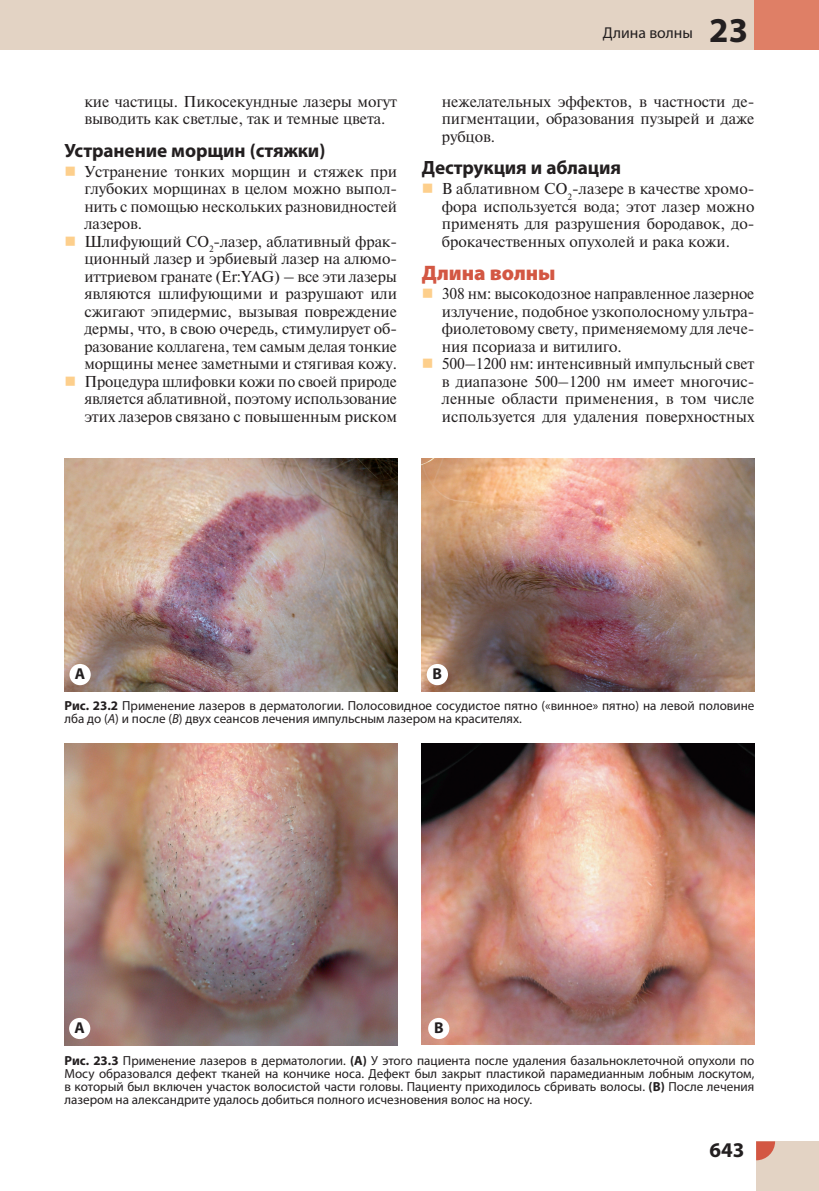
<style>
.page{position:relative;width:819px;height:1191px;background:#fff}
.page>*{position:absolute;margin:0;border:0;box-sizing:border-box;transform-origin:0 0}
.t1{font:700 35px "Myriad Pro";color:#231f20}
.t2{font:900 21px "Myriad Pro";letter-spacing:-.005em;color:#d35743}
.t3{font:700 21px "Myriad Pro";color:#231f20}
.t4{font:700 19.25px "Myriad Pro";letter-spacing:-.005em;color:#231f20}
.t5{font:15.75px/17.5px "Newton C";letter-spacing:-.005em;color:#231f20}
.t6{font:15.75px "Myriad Pro";color:#231f20}
.t7{font:700 15.75px "Myriad";color:#231f20}
.t8{font:13.12px/13.1px "Myriad Pro";color:#231f20}
.s1{font-weight:700}
.s2{font-style:italic}
</style>
<div class="page">
<div style="left:0;top:0;width:819px;height:50px;background:#e3d3c4"></div>
<div style="left:754px;top:0;width:65px;height:50px;background:#df7f66"></div>
<div style="left:756px;top:1141px;width:63px;height:50px;background:#e3d3c4"></div>
<svg style="left:756px;top:1141px;width:19px;height:19px"></svg>
<img style="left:64px;top:458px;width:333px;height:233px">
<div style="left:69px;top:664px;width:22px;height:21px;background:#fff;border-radius:50%"></div>
<img style="left:422px;top:458px;width:332px;height:233px">
<div style="left:426px;top:664px;width:22px;height:21px;background:#fff;border-radius:50%"></div>
<img style="left:64px;top:743px;width:333px;height:302px">
<div style="left:69px;top:1018px;width:21px;height:21px;background:#fff;border-radius:50%"></div>
<img style="left:422px;top:743px;width:332px;height:302px">
<div style="left:428px;top:1018px;width:21px;height:21px;background:#fff;border-radius:50%"></div>
<p class="t5" style="left:84px;top:94px;width:314px">кие частицы. Пикосекундные лазеры могут выводить как светлые, так и темные цвета.</p>
<p class="t4" style="left:64px;top:143px;width:262px">Устранение морщин (стяжки)</p>
<p class="t5" style="left:84px;top:164px;width:314px">Устранение тонких морщин и стяжек при глубоких морщинах в целом можно выпол&shy;нить с помощью нескольких разновидностей лазеров.<br>Шлифующий CO<sub>2</sub>-лазер, аблативный фрак&shy;ционный лазер и эрбиевый лазер на алюмо&shy;иттриевом гранате (Er:YAG) – все эти лазеры являются шлифующими и разрушают или сжигают эпидермис, вызывая повреждение дермы, что, в свою очередь, стимулирует об&shy;разование коллагена, тем самым делая тонкие морщины менее заметными и стягивая кожу.<br>Процедура шлифовки кожи по своей природе является аблативной, поэтому использование этих лазеров связано с повышенным риском</p>
<p class="t6" style="left:603px;top:26px;width:92px">Длина волны</p>
<h1 class="t1" style="left:709px;top:17px;width:40px">23</h1>
<p class="t5" style="left:441px;top:94px;width:314px;text-align:justify">нежелательных эффектов, в частности де&shy;пигментации, образования пузырей и даже рубцов.</p>
<p class="t4" style="left:422px;top:160px;width:201px">Деструкция и аблация</p>
<p class="t5" style="left:441px;top:181px;width:314px;text-align:justify">В аблативном CO<sub>2</sub>-лазере в качестве хромо&shy;фора используется вода; этот лазер можно применять для разрушения бородавок, до&shy;брокачественных опухолей и рака кожи.</p>
<h2 class="t2" style="left:422px;top:265px;width:135px">Длина волны</h2>
<p class="t5" style="left:441px;top:286px;width:314px">308 нм: высокодозное направленное лазерное излучение, подобное узкополосному ультра&shy;фиолетовому свету, применяемому для лече&shy;ния псориаза и витилиго.<br>500–1200 нм: интенсивный импульсный свет в диапазоне 500–1200 нм имеет многочис&shy;ленные области применения, в том числе используется для удаления поверхностных</p>
<p class="t7" style="left:75px;top:668px;width:12px">A</p>
<p class="t7" style="left:432px;top:668px;width:11px">B</p>
<p class="t8" style="left:64px;top:700px;width:691px"><span class="s1">Рис. 23.2</span> Применение лазеров в дерматологии. Полосовидное сосудистое пятно («винное» пятно) на левой половине лба до (<span class="s2">A</span>) и после (<span class="s2">B</span>) двух сеансов лечения импульсным лазером на красителях.</p>
<p class="t7" style="left:75px;top:1022px;width:12px">A</p>
<p class="t7" style="left:434px;top:1022px;width:11px">B</p>
<p class="t8" style="left:64px;top:1055px;width:691px;text-align:justify"><span class="s1">Рис. 23.3</span> Применение лазеров в дерматологии. <span class="s1">(А)</span> У этого пациента после удаления базальноклеточной опухоли по Мосу образовался дефект тканей на кончике носа. Дефект был закрыт пластикой парамедианным лобным лоскутом, в который был включен участок волосистой части головы. Пациенту приходилось сбривать волосы. <span class="s1">(B)</span> После лечения лазером на александрите удалось добиться полного исчезновения волос на носу.</p>
<h2 class="t3" style="left:709px;top:1142px;width:36px">643</h2>
</div>
